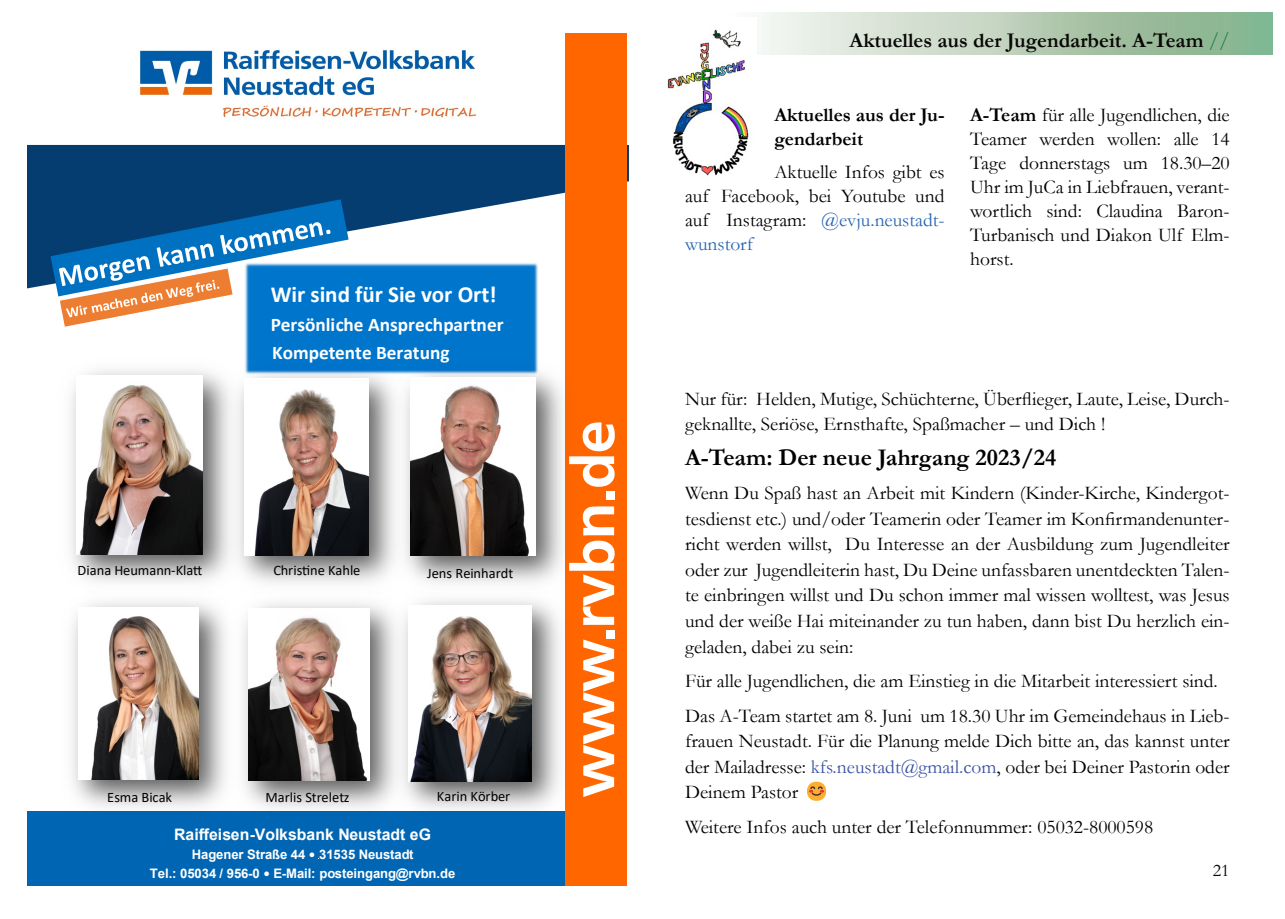
<style>
.page{position:relative;width:1285px;height:919px;background:#fff}
.page>*{position:absolute;margin:0;border:0;box-sizing:border-box;transform-origin:0 0}
.t1{font:700 58.8px "Frutiger VR";color:#fff}
.t2{font:700 24px "Garamond";color:#000}
.t3{font:700 23.1px "Calibri";color:#fff}
.t4{font:700 21px "Garamond";color:#080704}
.t5{font:19.5px/24px "Garamond";color:#000;text-align:justify}
.t6{font:700 19.5px/24px "Garamond";color:#000}
.t7{font:700 19.35px "Calibri";color:#fff}
.t8{font:700 19.2px "Calibri";color:#fff}
.t9{font:18px "Garamond";color:#080704}
.t10{font:700 15.75px "Arial";color:#fff}
.t11{font:14.4px "Calibri";color:#000}
.t12{font:700 13.05px/18.9px "Arial";letter-spacing:-.005em;color:#fff;text-align:center}
.s1{font-family:"Calibri"}
.s2{font-weight:400;color:#127e3e}
.s3{color:#2965b1}
.s4{font-weight:700}
.s5{color:#3a53a3}
.s6{color:#0b0805}
</style>
<div class="page">
<div style="left:725px;top:13px;width:546px;height:42px;background:linear-gradient(to right,#fffbfa,#7fac84)"></div>
<img style="left:667px;top:17px;width:89px;height:159px">
<div style="left:27px;top:811px;width:599px;height:74px;background:#0066b3"></div>
<div style="left:245px;top:290px;width:293px;height:66px;background:#0075cc"></div>
<svg style="left:27px;top:145px;width:601px;height:145px;fill:#063d71"></svg>
<div style="left:565px;top:33px;width:61px;height:852px;background:#f60"></div>
<img style="left:413px;top:599px;width:147px;height:211px">
<img style="left:413px;top:605px;width:119px;height:176px">
<img style="left:139px;top:49px;width:338px;height:69px">
<img style="left:246px;top:356px;width:143px;height:227px">
<img style="left:246px;top:378px;width:122px;height:177px">
<svg style="left:50px;top:199px;width:298px;height:127px"></svg>
<img style="left:71px;top:353px;width:175px;height:229px">
<img style="left:77px;top:375px;width:125px;height:179px">
<img style="left:389px;top:355px;width:174px;height:228px">
<img style="left:411px;top:378px;width:124px;height:177px">
<img style="left:72px;top:601px;width:154px;height:207px">
<img style="left:78px;top:607px;width:121px;height:172px">
<img style="left:242px;top:602px;width:171px;height:207px">
<img style="left:248px;top:608px;width:121px;height:172px">
<svg style="left:807px;top:781px;width:19px;height:19px"></svg>
<p class="t3" style="left:270px;top:285px;width:227px">Wir sind für Sie vor Ort!</p>
<p class="t7" style="left:270px;top:316px;width:234px">Persönliche Ansprechpartner</p>
<p class="t8" style="left:272px;top:344px;width:179px">Kompetente Beratung</p>
<p class="t11" style="left:78px;top:563px;width:126px">Diana Heumann-Klatt</p>
<p class="t11" style="left:427px;top:567px;width:87px">Jens Reinhardt</p>
<p class="t11" style="left:273px;top:563px;width:88px">Christine Kahle</p>
<p class="t11" style="left:107px;top:790px;width:66px">Esma Bicak</p>
<p class="t11" style="left:265px;top:790px;width:86px">Marlis Streletz</p>
<p class="t11" style="left:437px;top:790px;width:75px">Karin Körber</p>
<p class="t10" style="left:174px;top:825px;width:258px">Raiffeisen-Volksbank Neustadt eG</p>
<p class="t12" style="left:150px;top:844px;width:307px">Hagener Straße 44 <span class="s1">•</span> 31535 Neustadt<br>Tel.: 05034 / 956-0 <span class="s1">•</span> E-Mail: posteingang@rvbn.de</p>
<h1 class="t1" style="left:558px;top:797px;width:377px;rotate:-90deg">www.rvbn.de</h1>
<p class="t4" style="left:849px;top:33px;width:381px">Aktuelles aus der Jugendarbeit. A-Team <span class="s2">//</span></p>
<p class="t6" style="left:774px;top:105px;width:172px">Aktuelles aus der Ju&shy;gendarbeit</p>
<p class="t5" style="left:685px;top:162px;width:261px;text-indent:89px">Aktuelle Infos gibt es auf Facebook, bei Youtube und auf Instagram: <span class="s3">@evju.neustadt&shy;wunstorf</span></p>
<p class="t5" style="left:969px;top:105px;width:261px"><span class="s4">A-Team</span> für alle Jugendlichen, die Teamer werden wollen: alle 14<br>Tage donnerstags um 18.30–20<br>Uhr im JuCa in Liebfrauen, verant&shy;wortlich sind: Claudina Baron-Turbanisch und Diakon Ulf Elm&shy;horst.</p>
<p class="t5" style="left:685px;top:388px;width:546px;line-height:25.5px">Nur für: Helden, Mutige, Schüchterne, Überflieger, Laute, Leise, Durch&shy;geknallte, Seriöse, Ernsthafte, Spaßmacher – und Dich !</p>
<p class="t2" style="left:685px;top:449px;width:373px">A-Team: Der neue Jahrgang 2023/24</p>
<p class="t5" style="left:685px;top:483px;width:546px;line-height:25.5px">Wenn Du Spaß hast an Arbeit mit Kindern (Kinder-Kirche, Kindergot&shy;tesdienst etc.) und/oder Teamerin oder Teamer im Konfirmandenunter&shy;richt werden willst, Du Interesse an der Ausbildung zum Jugendleiter oder zur Jugendleiterin hast, Du Deine unfassbaren unentdeckten Talen&shy;te einbringen willst und Du schon immer mal wissen wolltest, was Jesus und der weiße Hai miteinander zu tun haben, dann bist Du herzlich ein&shy;geladen, dabei zu sein:</p>
<p class="t5" style="left:685px;top:666px;width:546px;line-height:34.5px">Für alle Jugendlichen, die am Einstieg in die Mitarbeit interessiert sind.<br>Das A-Team startet am 8. Juni um 18.30 Uhr im Gemeindehaus in Lieb-</p>
<p class="t5" style="left:685px;top:730px;width:546px;line-height:25.5px">frauen Neustadt. Für die Planung melde Dich bitte an, das kannst unter der Mailadresse: <span class="s5">kfs.neustadt@gmail.com</span><span class="s6">, oder</span> bei Deiner Pastorin oder Deinem Pastor</p>
<p class="t5" style="left:685px;top:816px;width:469px">Weitere Infos auch unter der Telefonnummer: 05032-8000598</p>
<p class="t9" style="left:1212px;top:864px;width:18px">21</p>
</div>
